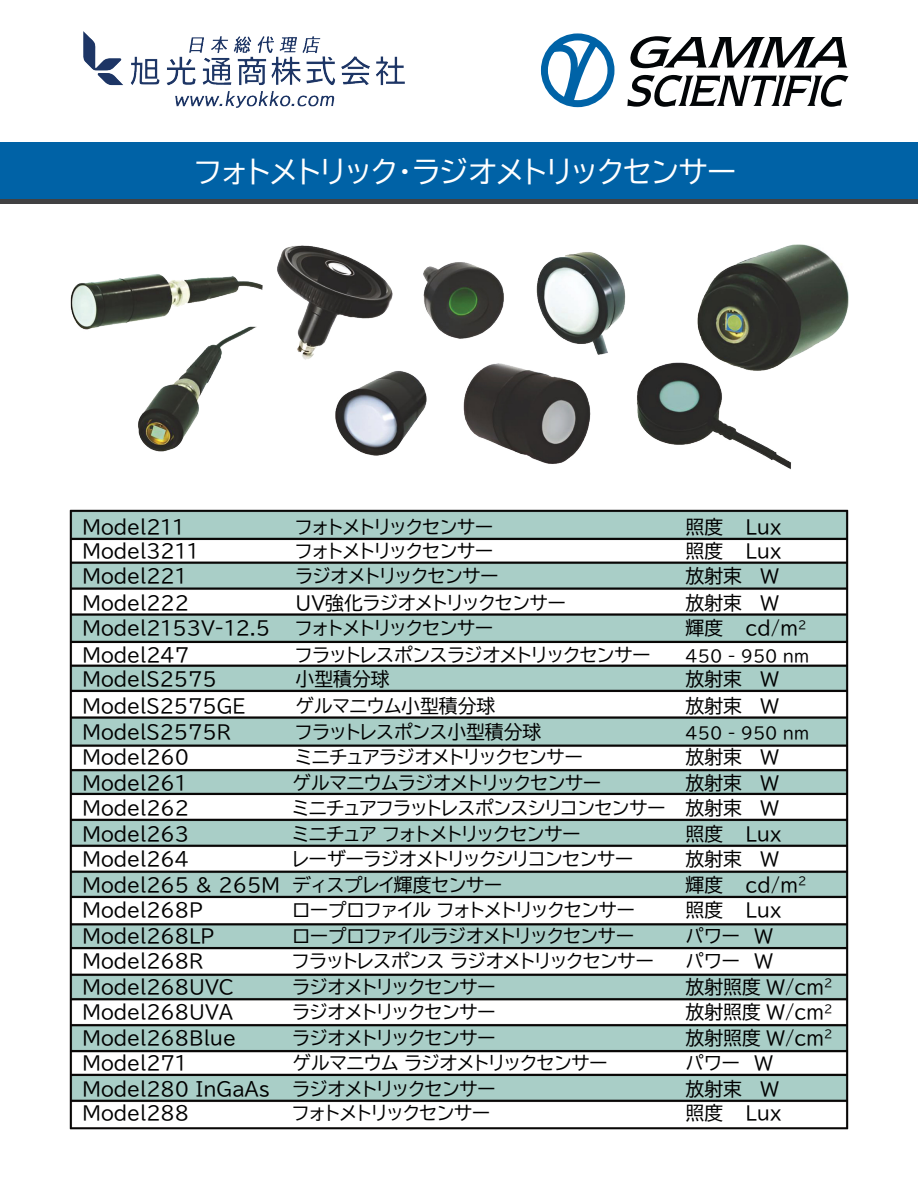
<style>
.page{position:relative;width:918px;height:1188px;background:#fff}
.page>*{position:absolute;margin:0;border:0;box-sizing:border-box;transform-origin:0 0}
.t1{font:30px "BIZ UDP Gothic";color:#fff}
.t2{font:18.75px "BIZ UDP Gothic";color:#000}
.t3{font:16.05px "BIZ UDP Gothic";color:#000}
</style>
<div class="page">
<div style="left:0;top:199px;width:918px;height:5px;background:#414142"></div>
<div style="left:0;top:143px;width:918px;height:56px;background:#0062a6"></div>
<svg style="left:630px;top:36px;width:217px;height:32px"></svg>
<svg style="left:627px;top:75px;width:222px;height:32px"></svg>
<svg style="left:540px;top:33px;width:75px;height:75px"></svg>
<img style="left:84px;top:32px;width:321px;height:75px">
<img style="left:69px;top:509px;width:780px;height:621px">
<img style="left:70px;top:244px;width:779px;height:226px">
<h1 class="t1" style="left:195px;top:157px;width:543px">フォトメトリック・ラジオメトリックセンサー</h1>
<p class="t2" style="left:83px;top:518px;width:103px">Model２１１</p>
<p class="t2" style="left:296px;top:518px;width:199px">フォトメトリックセンサー</p>
<p class="t2" style="left:686px;top:518px;width:97px">照度 Lux</p>
<p class="t2" style="left:83px;top:542px;width:118px">Model3２１１</p>
<p class="t2" style="left:296px;top:542px;width:199px">フォトメトリックセンサー</p>
<p class="t2" style="left:686px;top:542px;width:97px">照度 Lux</p>
<p class="t2" style="left:83px;top:566px;width:106px">Model２21</p>
<p class="t2" style="left:296px;top:566px;width:205px">ラジオメトリックセンサー</p>
<p class="t2" style="left:686px;top:566px;width:95px">放射束 W</p>
<p class="t2" style="left:83px;top:593px;width:108px">Model２22</p>
<p class="t2" style="left:296px;top:593px;width:272px">UV強化ラジオメトリックセンサー</p>
<p class="t2" style="left:686px;top:593px;width:95px">放射束 W</p>
<p class="t2" style="left:83px;top:619px;width:189px">Model２153V-12.5</p>
<p class="t2" style="left:296px;top:619px;width:199px">フォトメトリックセンサー</p>
<p class="t2" style="left:686px;top:619px;width:122px">輝度 cd/m<sup>2</sup></p>
<p class="t2" style="left:83px;top:646px;width:108px">Model２47</p>
<p class="t2" style="left:296px;top:646px;width:356px">フラットレスポンスラジオメトリックセンサー</p>
<p class="t3" style="left:686px;top:648px;width:125px">450 - 950 nm</p>
<p class="t2" style="left:83px;top:670px;width:136px">ModelS2575</p>
<p class="t2" style="left:296px;top:670px;width:96px">小型積分球</p>
<p class="t2" style="left:686px;top:670px;width:95px">放射束 W</p>
<p class="t2" style="left:83px;top:697px;width:165px">ModelS2575GE</p>
<p class="t2" style="left:296px;top:697px;width:201px">ゲルマニウム小型積分球</p>
<p class="t2" style="left:686px;top:697px;width:95px">放射束 W</p>
<p class="t2" style="left:83px;top:722px;width:150px">ModelS2575R</p>
<p class="t2" style="left:296px;top:722px;width:247px">フラットレスポンス小型積分球</p>
<p class="t3" style="left:686px;top:725px;width:125px">450 - 950 nm</p>
<p class="t2" style="left:83px;top:748px;width:108px">Model260</p>
<p class="t2" style="left:296px;top:748px;width:289px">ミニチュアラジオメトリックセンサー</p>
<p class="t2" style="left:686px;top:748px;width:95px">放射束 W</p>
<p class="t2" style="left:83px;top:773px;width:106px">Model261</p>
<p class="t2" style="left:293px;top:773px;width:310px">ゲルマニウムラジオメトリックセンサー</p>
<p class="t2" style="left:686px;top:773px;width:95px">放射束 W</p>
<p class="t2" style="left:83px;top:799px;width:108px">Model262</p>
<p class="t2" style="left:293px;top:799px;width:488px">ミニチュアフラットレスポンスシリコンセンサー 放射束 W</p>
<p class="t2" style="left:83px;top:824px;width:108px">Model263</p>
<p class="t2" style="left:293px;top:824px;width:289px">ミニチュアフォトメトリックセンサー</p>
<p class="t2" style="left:686px;top:824px;width:97px">照度 Lux</p>
<p class="t2" style="left:83px;top:850px;width:108px">Model264</p>
<p class="t2" style="left:293px;top:850px;width:342px">レーザーラジオメトリックシリコンセンサー</p>
<p class="t2" style="left:686px;top:850px;width:95px">放射束 W</p>
<p class="t2" style="left:83px;top:875px;width:421px">Model265 &amp; 265M ディスプレイ輝度センサー</p>
<p class="t2" style="left:686px;top:875px;width:122px">輝度 cd/m<sup>2</sup></p>
<p class="t2" style="left:83px;top:901px;width:122px">Model268P</p>
<p class="t2" style="left:293px;top:901px;width:344px">ロープロファイルフォトメトリックセンサー</p>
<p class="t2" style="left:686px;top:901px;width:97px">照度 Lux</p>
<p class="t2" style="left:83px;top:926px;width:133px">Model268LP</p>
<p class="t2" style="left:293px;top:926px;width:343px">ロープロファイルラジオメトリックセンサー</p>
<p class="t2" style="left:686px;top:926px;width:89px">パワー W</p>
<p class="t2" style="left:83px;top:952px;width:122px">Model268R</p>
<p class="t2" style="left:293px;top:952px;width:363px">フラットレスポンスラジオメトリックセンサー</p>
<p class="t2" style="left:686px;top:952px;width:89px">パワー W</p>
<p class="t2" style="left:83px;top:977px;width:153px">Model268UVC</p>
<p class="t2" style="left:293px;top:977px;width:205px">ラジオメトリックセンサー</p>
<p class="t2" style="left:686px;top:977px;width:148px">放射照度 W/ｃｍ<sup>２</sup></p>
<p class="t2" style="left:83px;top:1003px;width:152px">Model268UVA</p>
<p class="t2" style="left:293px;top:1003px;width:205px">ラジオメトリックセンサー</p>
<p class="t2" style="left:686px;top:1003px;width:148px">放射照度 W/ｃｍ<sup>２</sup></p>
<p class="t2" style="left:83px;top:1028px;width:155px">Model268Blue</p>
<p class="t2" style="left:293px;top:1028px;width:205px">ラジオメトリックセンサー</p>
<p class="t2" style="left:686px;top:1028px;width:148px">放射照度 W/ｃｍ<sup>２</sup></p>
<p class="t2" style="left:83px;top:1054px;width:106px">Model271</p>
<p class="t2" style="left:293px;top:1054px;width:317px">ゲルマニウムラジオメトリックセンサー</p>
<p class="t2" style="left:686px;top:1054px;width:89px">パワー W</p>
<p class="t2" style="left:83px;top:1079px;width:415px">Model280 InGaAs ラジオメトリックセンサー</p>
<p class="t2" style="left:686px;top:1079px;width:95px">放射束 W</p>
<p class="t2" style="left:83px;top:1103px;width:108px">Model288</p>
<p class="t2" style="left:293px;top:1103px;width:199px">フォトメトリックセンサー</p>
<p class="t2" style="left:686px;top:1103px;width:97px">照度 Lux</p>
</div>
